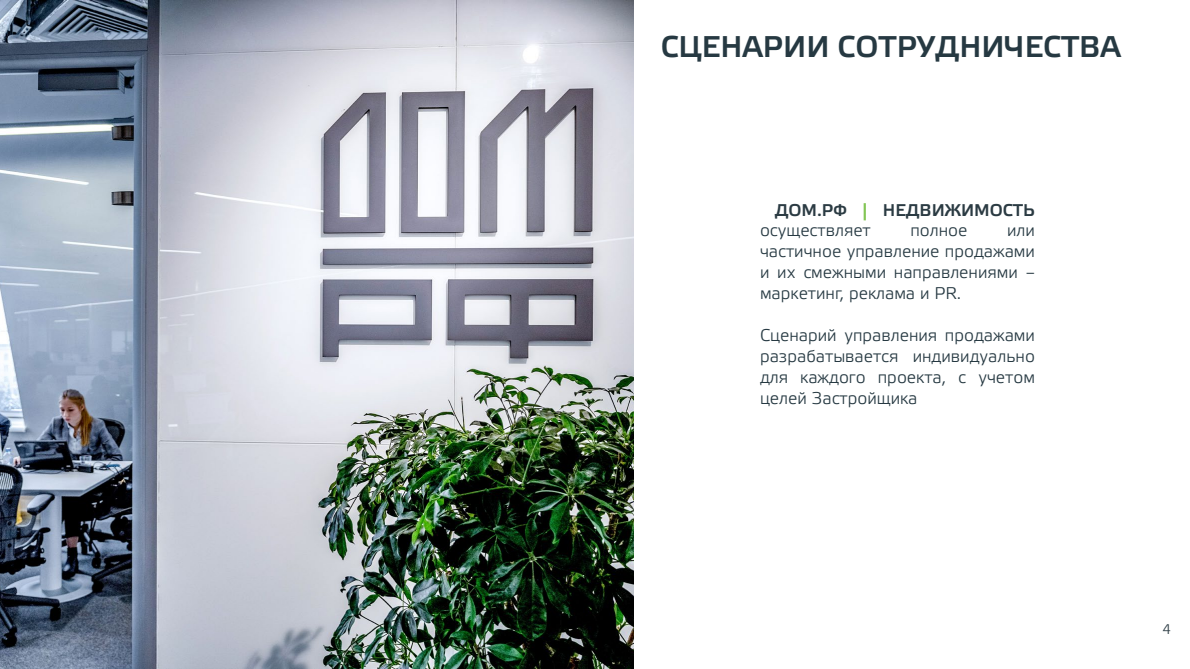
<style>
.page{position:relative;width:1190px;height:669px;background:#fff}
.page>*{position:absolute;margin:0;border:0;box-sizing:border-box;transform-origin:0 0}
.t1{font:500 30px "Etelka";color:#263942}
.t2{font:300 17px/21px "Etelka";color:#263942;text-align:justify}
.t3{font:500 17px/21px "Etelka";color:#2b3b43}
.t4{font:300 14px "Etelka";color:#2b3b43}
.s1{color:#81c552}
.s2{font-weight:300;color:#263942}
</style>
<div class="page">
<img style="left:0;top:0;width:634px;height:669px">
<h1 class="t1" style="left:661px;top:30px;width:462px">СЦЕНАРИИ СОТРУДНИЧЕСТВА</h1>
<p class="t3" style="left:760px;top:200px;width:276px;text-indent:15px">ДОМ.РФ <span class="s1">|</span> НЕДВИЖИМОСТЬ <span class="s2">осуществляет</span></p>
<p class="t2" style="left:911px;top:221px;width:58px">полное</p>
<p class="t2" style="left:760px;top:221px;width:276px;text-indent:247px">или частичное управление продажами и их смежными направлениями – маркетинг, реклама и PR.</p>
<p class="t2" style="left:760px;top:326px;width:276px">Сценарий управления продажами разрабатывается индивидуально для каждого проекта, с учетом целей Застройщика</p>
<p class="t4" style="left:1162px;top:621px;width:10px">4</p>
</div>
